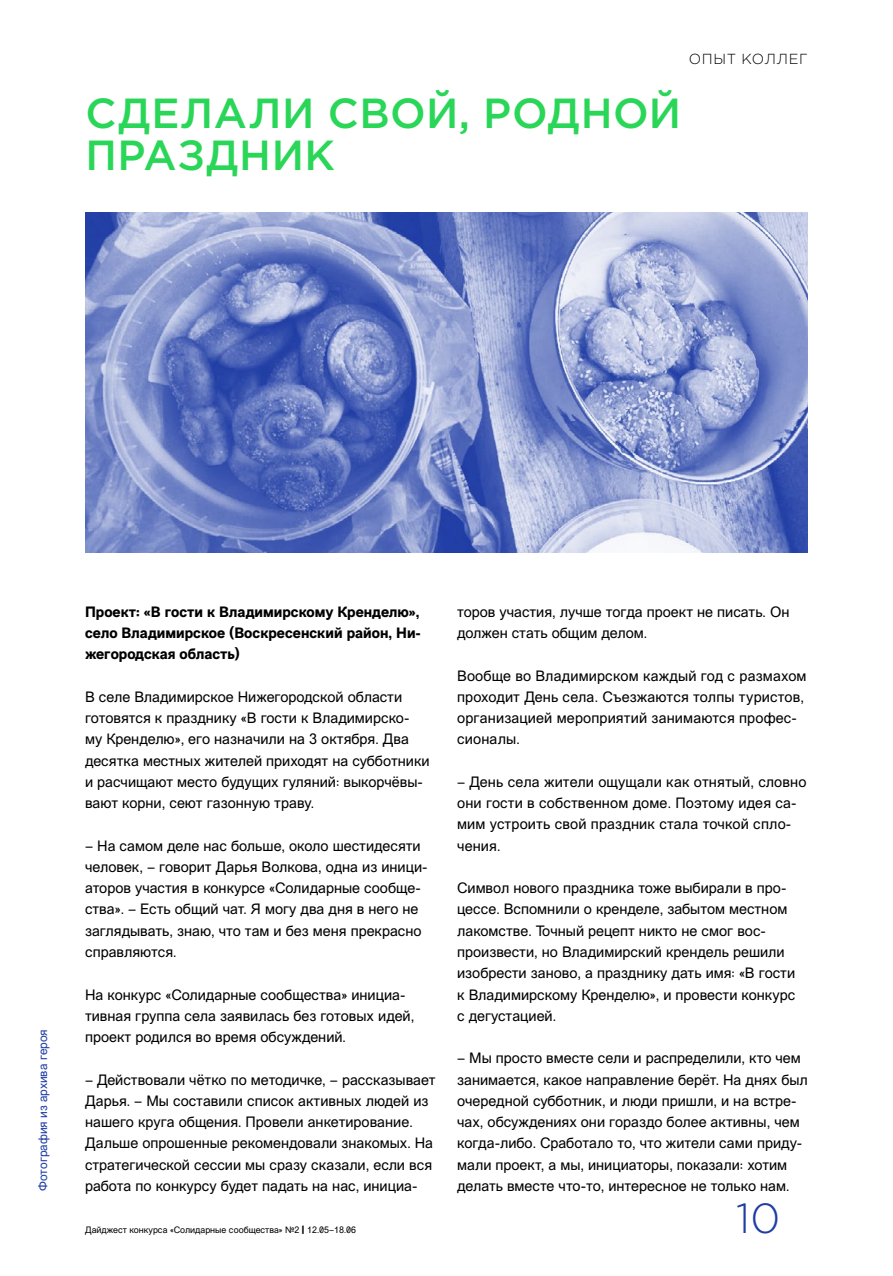
<style>
.page{position:relative;width:893px;height:1276px;background:#fff}
.page>*{position:absolute;margin:0;border:0;box-sizing:border-box;transform-origin:0 0}
.t1{font:500 42px/42.5px "Gotham Pro";letter-spacing:.01em;color:#29d657}
.t2{font:300 42px "Gotham Pro";color:#1e3ca5}
.t3{font:14.55px/21.3px "Vremena Grotesk";color:#000}
.t4{font:700 14.55px/21.3px "Vremena Grotesk";color:#000;text-align:justify}
.t5{font:300 14.55px "Gotham Pro";letter-spacing:.045em;color:#000}
.t6{font:12px "Vremena Grotesk";color:#1e3ca5}
.t7{font:9px "Vremena Grotesk";color:#000}
.s1{font-weight:700}
</style>
<div class="page">
<img style="left:85px;top:213px;width:723px;height:340px">
<h1 class="t1" style="left:85px;top:91px;width:597px">СДЕЛАЛИ СВОЙ, РОДНОЙ<br>ПРАЗДНИК</h1>
<p class="t5" style="left:689px;top:51px;width:120px">ОПЫТ КОЛЛЕГ</p>
<p class="t6" style="left:35px;top:1191px;width:163px;rotate:-90deg">Фотография из архива героя</p>
<p class="t4" style="left:85px;top:601px;width:337px">Проект: «В гости к Владимирскому Кренделю», село Владимирское (Воскресенский район, Ни&shy;жегородская область)</p>
<p class="t3" style="left:85px;top:686px;width:346px">В селе Владимирское Нижегородской области готовятся к празднику «В гости к Владимирско&shy;му Кренделю», его назначили на 3 октября. Два десятка местных жителей приходят на субботники и расчищают место будущих гуляний: выкорчёвы&shy;вают корни, сеют газонную траву.</p>
<p class="t3" style="left:85px;top:835px;width:344px">– На самом деле нас больше, около шестидесяти человек, – говорит Дарья Волкова, одна из иници&shy;аторов участия в конкурсе «Солидарные сообще&shy;ства». – Есть общий чат. Я могу два дня в него не заглядывать, знаю, что там и без меня прекрасно справляются.</p>
<p class="t3" style="left:85px;top:984px;width:331px">На конкурс «Солидарные сообщества» инициа&shy;тивная группа села заявилась без готовых идей, проект родился во время обсуждений.</p>
<p class="t3" style="left:85px;top:1069px;width:352px">– Действовали чётко по методичке, – рассказывает Дарья. – Мы составили список активных людей из нашего круга общения. Провели анкетирование.<br>Дальше опрошенные рекомендовали знакомых. На стратегической сессии мы сразу сказали, если вся работа по конкурсу будет падать на нас, инициа-</p>
<p class="t7" style="left:85px;top:1223px;width:273px">Дайджест конкурса «Солидарные сообщества» №2 <span class="s1">|</span> 12.05–18.06</p>
<p class="t3" style="left:457px;top:601px;width:334px">торов участия, лучше тогда проект не писать. Он должен стать общим делом.</p>
<p class="t3" style="left:457px;top:665px;width:351px">Вообще во Владимирском каждый год с размахом проходит День села. Съезжаются толпы туристов, организацией мероприятий занимаются профес&shy;сионалы.</p>
<p class="t3" style="left:457px;top:771px;width:351px">– День села жители ощущали как отнятый, словно они гости в собственном доме. Поэтому идея са&shy;мим устроить свой праздник стала точкой спло&shy;чения.</p>
<p class="t3" style="left:457px;top:877px;width:340px">Символ нового праздника тоже выбирали в про&shy;цессе. Вспомнили о кренделе, забытом местном лакомстве. Точный рецепт никто не смог вос&shy;произвести, но Владимирский крендель решили изобрести заново, а празднику дать имя: «В гости к Владимирскому Кренделю», и провести конкурс с дегустацией.</p>
<p class="t3" style="left:457px;top:1047px;width:352px">– Мы просто вместе сели и распределили, кто чем занимается, какое направление берёт. На днях был очередной субботник, и люди пришли, и на встре&shy;чах, обсуждениях они гораздо более активны, чем когда-либо. Сработало то, что жители сами приду&shy;мали проект, а мы, инициаторы, показали: хотим делать вместе что-то, интересное не только нам.</p>
<h1 class="t2" style="left:736px;top:1195px;width:45px">10</h1>
</div>
